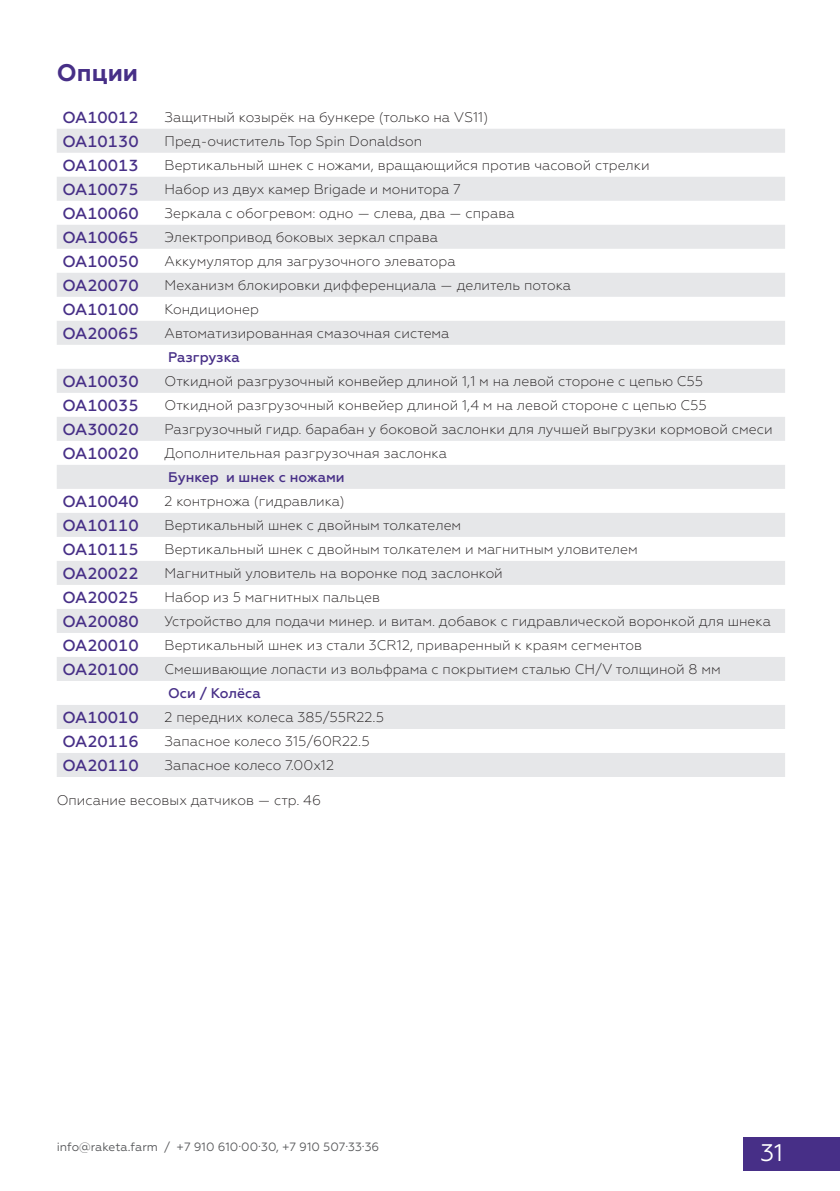
<style>
.page{position:relative;width:840px;height:1191px;background:#fff}
.page>*{position:absolute;margin:0;border:0;box-sizing:border-box;transform-origin:0 0}
.t1{font:700 24px "Geometria";color:#472f87}
.t2{font:24px "Geometria";color:#fff}
.t3{font:500 16px "Geometria";color:#472f87}
.t4{font:300 14px "Geometria";color:#231f20}
.t5{font:500 14px "Geometria";color:#472f87}
.t6{font:12px "Geometria";color:#57585a}
</style>
<div class="page">
<div style="left:742px;top:1137px;width:97px;height:33px;background:#472f87"></div>
<svg style="left:57px;top:129px;width:727px;height:648px;fill:#e7e8ea"></svg>
<h1 class="t1" style="left:57px;top:58px;width:83px">Опции</h1>
<p class="t3" style="left:62px;top:108px;width:78px">ОА10012</p>
<p class="t4" style="left:164px;top:109px;width:325px">Защитный козырёк на бункере (только на VS11)</p>
<p class="t3" style="left:62px;top:132px;width:78px">ОА10130</p>
<p class="t4" style="left:164px;top:133px;width:259px">Пред-очиститель Top Spin Donaldson</p>
<p class="t3" style="left:62px;top:156px;width:78px">ОА10013</p>
<p class="t4" style="left:164px;top:157px;width:486px">Вертикальный шнек с ножами, вращающийся против часовой стрелки</p>
<p class="t3" style="left:62px;top:180px;width:78px">ОА10075</p>
<p class="t4" style="left:164px;top:181px;width:297px">Набор из двух камер Brigade и монитора 7</p>
<p class="t3" style="left:62px;top:204px;width:78px">ОА10060</p>
<p class="t4" style="left:164px;top:205px;width:351px">Зеркала с обогревом: одно — слева, два — справа</p>
<p class="t3" style="left:62px;top:228px;width:78px">ОА10065</p>
<p class="t4" style="left:164px;top:229px;width:275px">Электропривод боковых зеркал справа</p>
<p class="t3" style="left:62px;top:252px;width:78px">ОА10050</p>
<p class="t4" style="left:164px;top:253px;width:292px">Аккумулятор для загрузочного элеватора</p>
<p class="t3" style="left:62px;top:276px;width:78px">ОА20070</p>
<p class="t4" style="left:164px;top:277px;width:408px">Механизм блокировки дифференциала — делитель потока</p>
<p class="t3" style="left:62px;top:300px;width:78px">ОА10100</p>
<p class="t4" style="left:164px;top:301px;width:96px">Кондиционер</p>
<p class="t3" style="left:62px;top:324px;width:78px">ОА20065</p>
<p class="t4" style="left:164px;top:325px;width:286px">Автоматизированная смазочная система</p>
<p class="t5" style="left:168px;top:349px;width:73px">Разгрузка</p>
<p class="t3" style="left:62px;top:372px;width:78px">ОА10030</p>
<p class="t4" style="left:164px;top:373px;width:540px">Откидной разгрузочный конвейер длиной 1,1 м на левой стороне с цепью С55</p>
<p class="t3" style="left:62px;top:396px;width:78px">ОА10035</p>
<p class="t4" style="left:164px;top:397px;width:543px">Откидной разгрузочный конвейер длиной 1,4 м на левой стороне с цепью С55</p>
<p class="t3" style="left:62px;top:420px;width:78px">ОА30020</p>
<p class="t4" style="left:164px;top:421px;width:609px">Разгрузочный гидр. барабан у боковой заслонки для лучшей выгрузки кормовой смеси</p>
<p class="t3" style="left:62px;top:444px;width:78px">ОА10020</p>
<p class="t4" style="left:164px;top:445px;width:284px">Дополнительная разгрузочная заслонка</p>
<p class="t5" style="left:168px;top:469px;width:178px">Бункер и шнек с ножами</p>
<p class="t3" style="left:62px;top:492px;width:78px">ОА10040</p>
<p class="t4" style="left:164px;top:493px;width:181px">2 контрножа (гидравлика)</p>
<p class="t3" style="left:62px;top:516px;width:78px">ОА10110</p>
<p class="t4" style="left:164px;top:517px;width:298px">Вертикальный шнек с двойным толкателем</p>
<p class="t3" style="left:62px;top:540px;width:78px">ОА10115</p>
<p class="t4" style="left:164px;top:541px;width:474px">Вертикальный шнек с двойным толкателем и магнитным уловителем</p>
<p class="t3" style="left:62px;top:564px;width:78px">ОА20022</p>
<p class="t4" style="left:164px;top:565px;width:339px">Магнитный уловитель на воронке под заслонкой</p>
<p class="t3" style="left:62px;top:588px;width:78px">ОА20025</p>
<p class="t4" style="left:164px;top:589px;width:217px">Набор из 5 магнитных пальцев</p>
<p class="t3" style="left:62px;top:612px;width:78px">ОА20080</p>
<p class="t4" style="left:164px;top:613px;width:607px">Устройство для подачи минер. и витам. добавок с гидравлической воронкой для шнека</p>
<p class="t3" style="left:62px;top:636px;width:78px">ОА20010</p>
<p class="t4" style="left:164px;top:637px;width:479px">Вертикальный шнек из стали 3CR12, приваренный к краям сегментов</p>
<p class="t3" style="left:62px;top:660px;width:78px">ОА20100</p>
<p class="t4" style="left:164px;top:661px;width:557px">Смешивающие лопасти из вольфрама с покрытием сталью CH/V толщиной 8 мм</p>
<p class="t5" style="left:168px;top:685px;width:94px">Оси / Колёса</p>
<p class="t3" style="left:62px;top:708px;width:78px">ОА10010</p>
<p class="t4" style="left:164px;top:709px;width:221px">2 передних колеса 385/55R22.5</p>
<p class="t3" style="left:62px;top:732px;width:78px">ОА20116</p>
<p class="t4" style="left:164px;top:733px;width:206px">Запасное колесо 315/60R22.5</p>
<p class="t3" style="left:62px;top:756px;width:78px">ОА20110</p>
<p class="t4" style="left:164px;top:757px;width:171px">Запасное колесо 7.00x12</p>
<p class="t4" style="left:57px;top:792px;width:265px">Описание весовых датчиков — стр. 46</p>
<p class="t6" style="left:57px;top:1140px;width:324px">info@raketa.farm / +7 910 610·00·30, +7 910 507·33·36</p>
<h1 class="t2" style="left:760px;top:1139px;width:24px">31</h1>
</div>
